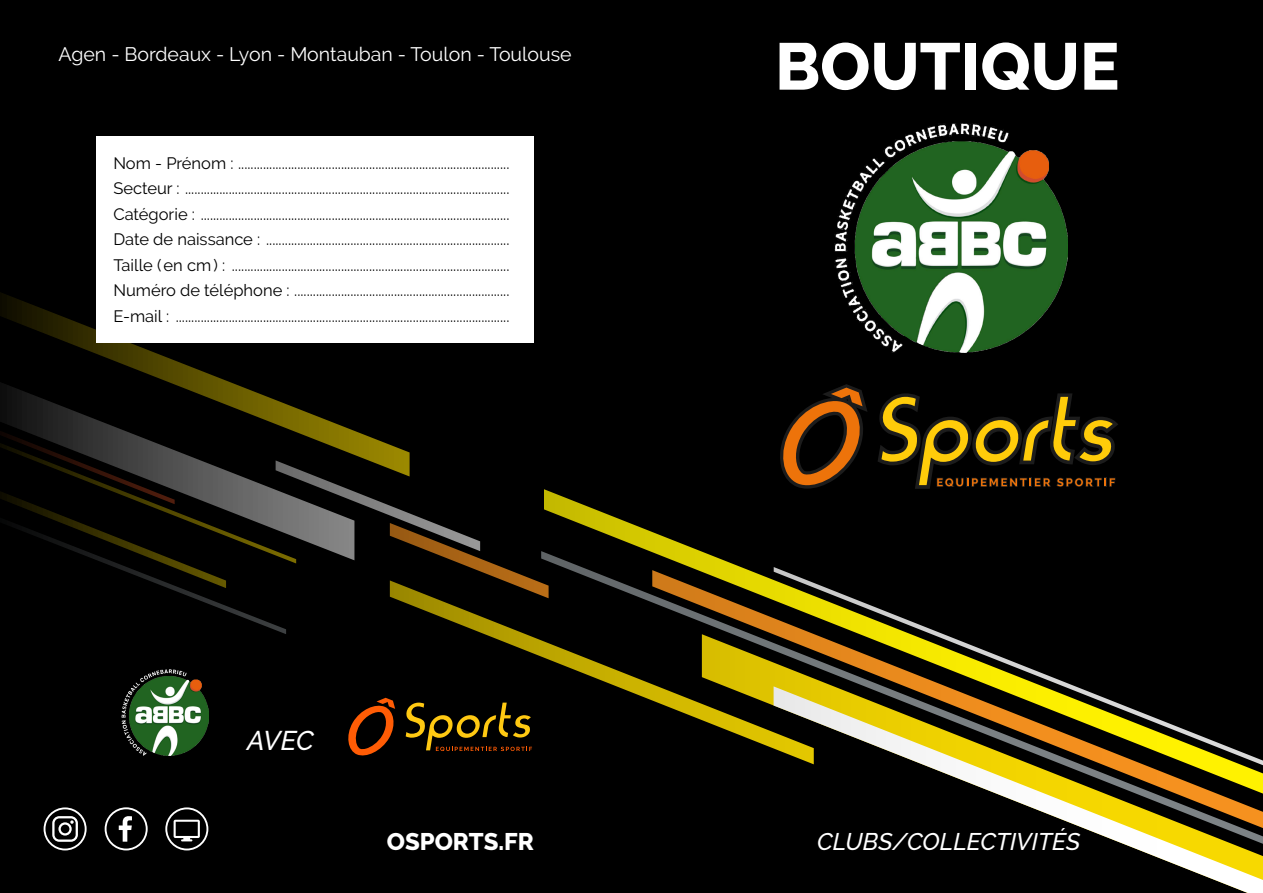
<style>
.page{position:relative;width:1263px;height:893px;background:#000}
.page>*{position:absolute;margin:0;border:0;box-sizing:border-box;transform-origin:0 0}
.t1{font:800 66px "Raleway";color:#fff}
.t2{font:italic 500 27px "Raleway";color:#fff}
.t3{font:italic 500 24px "Raleway";color:#fff}
.t4{font:800 24px "Raleway";color:#fff}
.t5{font:19.5px "Raleway";color:#fff}
.t6{font:16.5px/25.5px "Raleway";color:#000;text-align:justify}
</style>
<div class="page">
<svg style="left:1103px;top:836px;width:160px;height:57px"></svg>
<svg style="left:484px;top:634px;width:60px;height:24px"></svg>
<svg style="left:1007px;top:798px;width:256px;height:38px"></svg>
<svg style="left:544px;top:491px;width:719px;height:307px"></svg>
<svg style="left:0;top:293px;width:347px;height:135px"></svg>
<svg style="left:774px;top:567px;width:489px;height:203px"></svg>
<svg style="left:0;top:428px;width:549px;height:206px"></svg>
<img style="left:834px;top:123px;width:233px;height:229px">
<img style="left:121px;top:670px;width:87px;height:85px">
<svg style="left:878px;top:393px;width:240px;height:96px"></svg>
<svg style="left:780px;top:384px;width:87px;height:105px"></svg>
<div style="left:96px;top:136px;width:438px;height:207px;background:#fff"></div>
<svg style="left:44px;top:807px;width:43px;height:43px"></svg>
<svg style="left:105px;top:807px;width:43px;height:43px"></svg>
<svg style="left:165px;top:807px;width:43px;height:43px"></svg>
<svg style="left:405px;top:702px;width:127px;height:50px"></svg>
<svg style="left:348px;top:697px;width:48px;height:59px"></svg>
<p class="t5" style="left:59px;top:43px;width:515px">Agen - Bordeaux - Lyon - Montauban - Toulon - Toulouse</p>
<p class="t6" style="left:113px;top:150px;width:398px">Nom - Prénom : .......................................................................................<br>Secteur : ........................................................................................................<br>Catégorie : ...................................................................................................<br>Date de naissance : ..............................................................................<br>Taille (en cm) : .........................................................................................<br>Numéro de téléphone : .....................................................................<br>E-mail : ...........................................................................................................</p>
<h2 class="t2" style="left:247px;top:725px;width:68px">AVEC</h2>
<h3 class="t4" style="left:387px;top:828px;width:149px">OSPORTS.FR</h3>
<h1 class="t1" style="left:775px;top:29px;width:346px">BOUTIQUE</h1>
<h3 class="t3" style="left:817px;top:827px;width:264px">CLUBS/COLLECTIVITÉS</h3>
</div>
